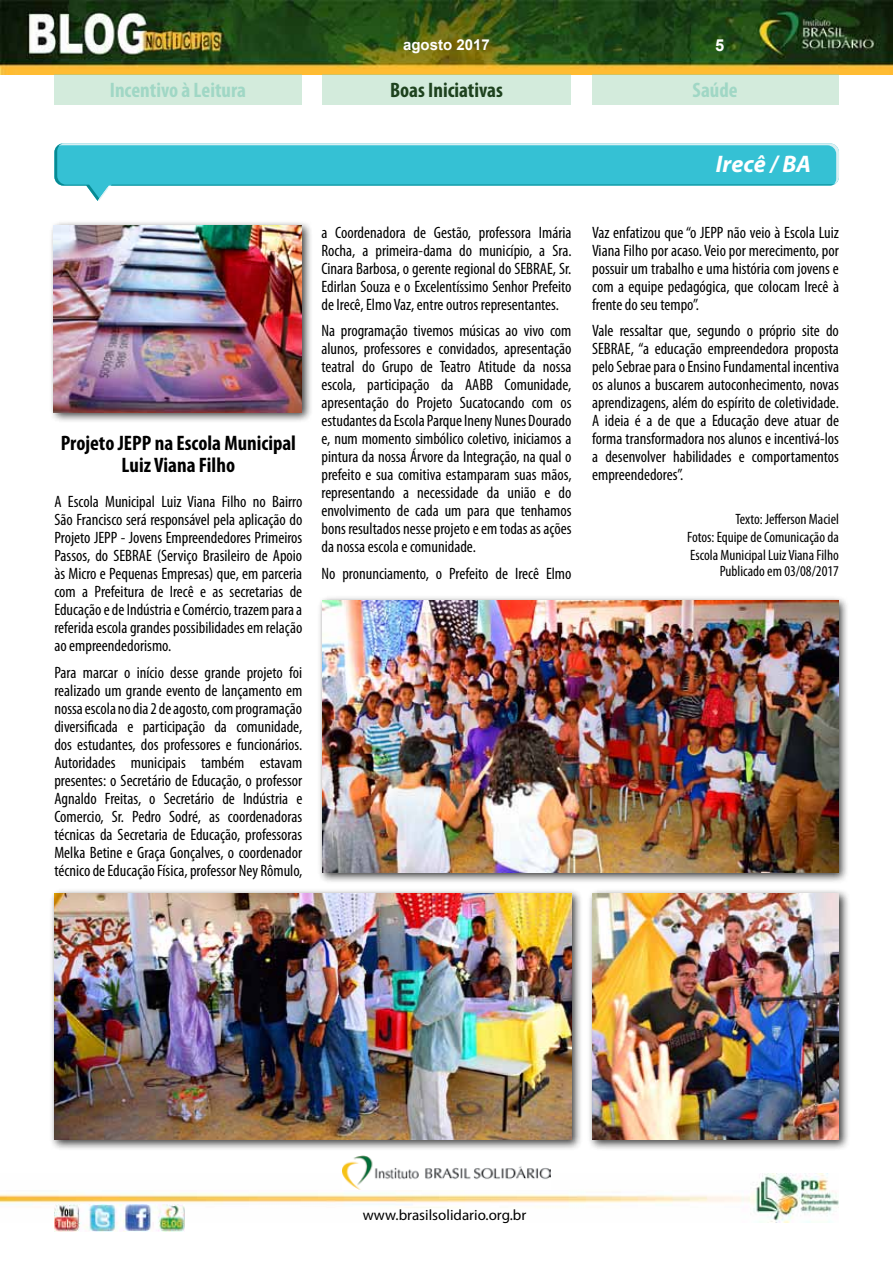
<style>
.page{position:relative;width:893px;height:1263px;background:#fff}
.page>*{position:absolute;margin:0;border:0;box-sizing:border-box;transform-origin:0 0}
.t1{font:italic 700 24px "Myriad Pro";color:#fff}
.t2{font:700 condensed 21px/22.5px "Myriad Pro";color:#000;text-align:center}
.t3{font:700 condensed 21px "Myriad Pro";color:#a0d7c5}
.t4{font:700 condensed 21px "Myriad Pro";color:#1e421e}
.t5{font:condensed 16.5px/18px "Myriad Pro";color:#000;text-align:justify}
.t6{font:700 16.5px "Arial";color:#fff}
.t7{font:condensed 15px/18px "Myriad Pro";color:#000;text-align:justify}
.t8{font:15px "Myriad Pro";color:#000}
.t9{font:700 15px "Arial";color:#fff}
</style>
<div class="page">
<img style="left:0;top:0;width:893px;height:75px">
<img style="left:0;top:1173px;width:839px;height:49px">
<img style="left:54px;top:1205px;width:130px;height:26px">
<img style="left:342px;top:1155px;width:208px;height:34px">
<div style="left:587px;top:888px;width:263px;height:263px;background:#000;opacity:.75"></div>
<img style="left:592px;top:894px;width:247px;height:246px">
<div style="left:49px;top:220px;width:264px;height:204px;background:#000;opacity:.75"></div>
<img style="left:54px;top:225px;width:248px;height:187px">
<div style="left:317px;top:595px;width:532px;height:289px;background:#000;opacity:.75"></div>
<img style="left:322px;top:601px;width:516px;height:272px">
<div style="left:49px;top:888px;width:534px;height:263px;background:#000;opacity:.75"></div>
<img style="left:54px;top:894px;width:518px;height:246px">
<div style="left:322px;top:75px;width:249px;height:30px;background:#d3ebdc"></div>
<div style="left:592px;top:75px;width:247px;height:30px;background:#d3ebdc"></div>
<div style="left:54px;top:75px;width:248px;height:30px;background:#d3ebdc"></div>
<svg style="left:59px;top:143px;width:780px;height:58px;fill:#35c1d4"></svg>
<p class="t9" style="left:403px;top:35px;width:88px">agosto 2017</p>
<p class="t6" style="left:715px;top:34px;width:11px">5</p>
<p class="t3" style="left:110px;top:77px;width:138px">Incentivo à Leitura</p>
<p class="t4" style="left:390px;top:77px;width:114px">Boas Iniciativas</p>
<p class="t3" style="left:692px;top:77px;width:47px">Saúde</p>
<h1 class="t1" style="left:716px;top:148px;width:97px">Irecê / BA</h1>
<p class="t2" style="left:61px;top:431px;width:237px">Projeto JEPP na Escola Municipal<br>Luiz Viana Filho</p>
<p class="t5" style="left:54px;top:492px;width:249px">A Escola Municipal Luiz Viana Filho no Bairro São Francisco será responsável pela aplicação do Projeto JEPP - Jovens Empreendedores Primeiros Passos, do SEBRAE (Serviço Brasileiro de Apoio às Micro e Pequenas Empresas) que, em parceria com a Prefeitura de Irecê e as secretarias de Educação e de Indústria e Comércio, trazem para a referida escola grandes possibilidades em relação ao empreendedorismo.</p>
<p class="t5" style="left:54px;top:663px;width:249px">Para marcar o início desse grande projeto foi realizado um grande evento de lançamento em nossa escola no dia 2 de agosto, com programação diversificada e participação da comunidade, dos estudantes, dos professores e funcionários.<br>Autoridades municipais também estavam presentes: o Secretário de Educação, o professor Agnaldo Freitas, o Secretário de Indústria e Comercio, Sr. Pedro Sodré, as coordenadoras técnicas da Secretaria de Educação, professoras Melka Betine e Graça Gonçalves, o coordenador técnico de Educação Física, professor Ney Rômulo,</p>
<p class="t5" style="left:321px;top:223px;width:252px">a Coordenadora de Gestão, professora Imária Rocha, a primeira-dama do município, a Sra.<br>Cinara Barbosa, o gerente regional do SEBRAE, Sr.<br>Edirlan Souza e o Excelentíssimo Senhor Prefeito de Irecê, Elmo Vaz, entre outros representantes.</p>
<p class="t5" style="left:321px;top:322px;width:252px">Na programação tivemos músicas ao vivo com alunos, professores e convidados, apresentação teatral do Grupo de Teatro Atitude da nossa escola, participação da AABB Comunidade, apresentação do Projeto Sucatocando com os estudantes da Escola Parque Ineny Nunes Dourado e, num momento simbólico coletivo, iniciamos a pintura da nossa Árvore da Integração, na qual o prefeito e sua comitiva estamparam suas mãos, representando a necessidade da união e do envolvimento de cada um para que tenhamos bons resultados nesse projeto e em todas as ações da nossa escola e comunidade.</p>
<p class="t5" style="left:321px;top:564px;width:252px">No pronunciamento, o Prefeito de Irecê Elmo</p>
<p class="t5" style="left:592px;top:223px;width:248px">Vaz enfatizou que “o JEPP não veio à Escola Luiz Viana Filho por acaso. Veio por merecimento, por possuir um trabalho e uma história com jovens e com a equipe pedagógica, que colocam Irecê à frente do seu tempo”.</p>
<p class="t5" style="left:592px;top:322px;width:248px">Vale ressaltar que, segundo o próprio site do SEBRAE, “a educação empreendedora proposta pelo Sebrae para o Ensino Fundamental incentiva os alunos a buscarem autoconhecimento, novas aprendizagens, além do espírito de coletividade.<br>A ideia é a de que a Educação deve atuar de forma transformadora nos alunos e incentivá-los a desenvolver habilidades e comportamentos empreendedores”.</p>
<p class="t7" style="left:687px;top:510px;width:153px;text-indent:48px">Texto: Jefferson Maciel Fotos: Equipe de Comunicação da Escola Municipal Luiz Viana Filho</p>
<p class="t7" style="left:720px;top:562px;width:121px">Publicado em 03/08/2017</p>
<p class="t8" style="left:363px;top:1206px;width:165px">www.brasilsolidario.org.br</p>
</div>
